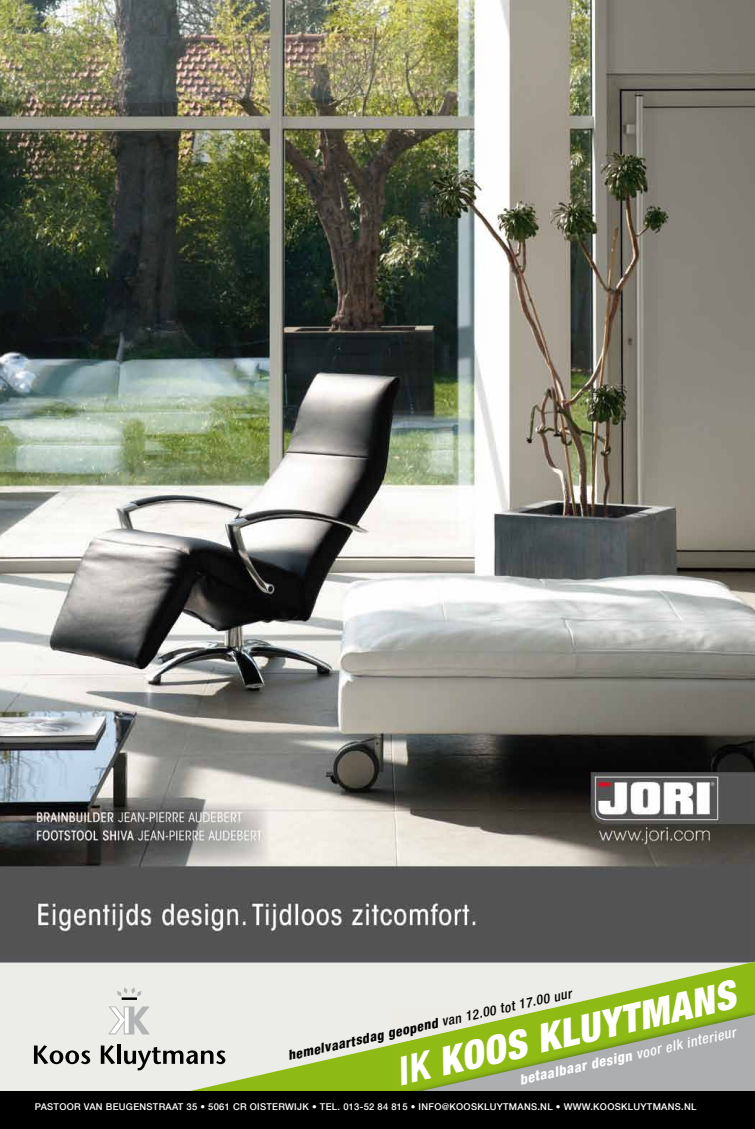
<style>
.page{position:relative;width:755px;height:1129px;background:#fff}
.page>*{position:absolute;margin:0;border:0;box-sizing:border-box;transform-origin:0 0}
.t1{font:italic 900 condensed 39.2px "Helvetica Neue";color:#fff}
.t2{font:italic 800 condensed 14.1px "Helvetica Neue";color:#fff}
.t3{font:italic 800 condensed 13.5px "Helvetica Neue";color:#000}
.t4{font:500 9.3px "Helvetica Neue";letter-spacing:.03em;color:#fff}
.s1{font-weight:700}
.s2{font-weight:500}
</style>
<div class="page">
<img style="left:0;top:0;width:754px;height:1091px">
<svg style="left:117px;top:987px;width:24px;height:12px"></svg>
<svg style="left:108px;top:1006px;width:42px;height:28px"></svg>
<svg style="left:34px;top:1045px;width:56px;height:18px"></svg>
<svg style="left:101px;top:1045px;width:14px;height:18px"></svg>
<hr style="left:117px;top:1044px;width:4px;height:19px;background:#000">
<svg style="left:124px;top:1046px;width:40px;height:24px"></svg>
<svg style="left:164px;top:961px;width:590px;height:130px;background:#d4ddb9"></svg>
<img style="left:390px;top:1008px;width:166px;height:83px">
<img style="left:556px;top:1008px;width:132px;height:6px">
<img style="left:688px;top:1008px;width:66px;height:6px">
<svg style="left:395px;top:1014px;width:359px;height:77px;background:#a2b76a"></svg>
<div style="left:0;top:1091px;width:754px;height:37px;background:#000"></div>
<h1 class="t1" style="left:390px;top:1048px;width:348px;rotate:-13deg"><span class="s1">IK</span> KOOS KLUYTMANS</h1>
<h3 class="t3" style="left:286px;top:1046px;width:291px;rotate:-12deg">hemelvaartsdag geopend <span class="s2">van 12.00 tot 17.00 uur</span></h3>
<h2 class="t2" style="left:517px;top:1071px;width:222px;rotate:-13deg">betaalbaar design <span class="s2">voor elk interieur</span></h2>
<p class="t4" style="left:35px;top:1101px;width:662px">PASTOOR VAN BEUGENSTRAAT 35 • 5061 CR OISTERWIJK • TEL. 013-52 84 815 • INFO@KOOSKLUYTMANS.NL • WWW.KOOSKLUYTMANS.NL</p>
</div>
